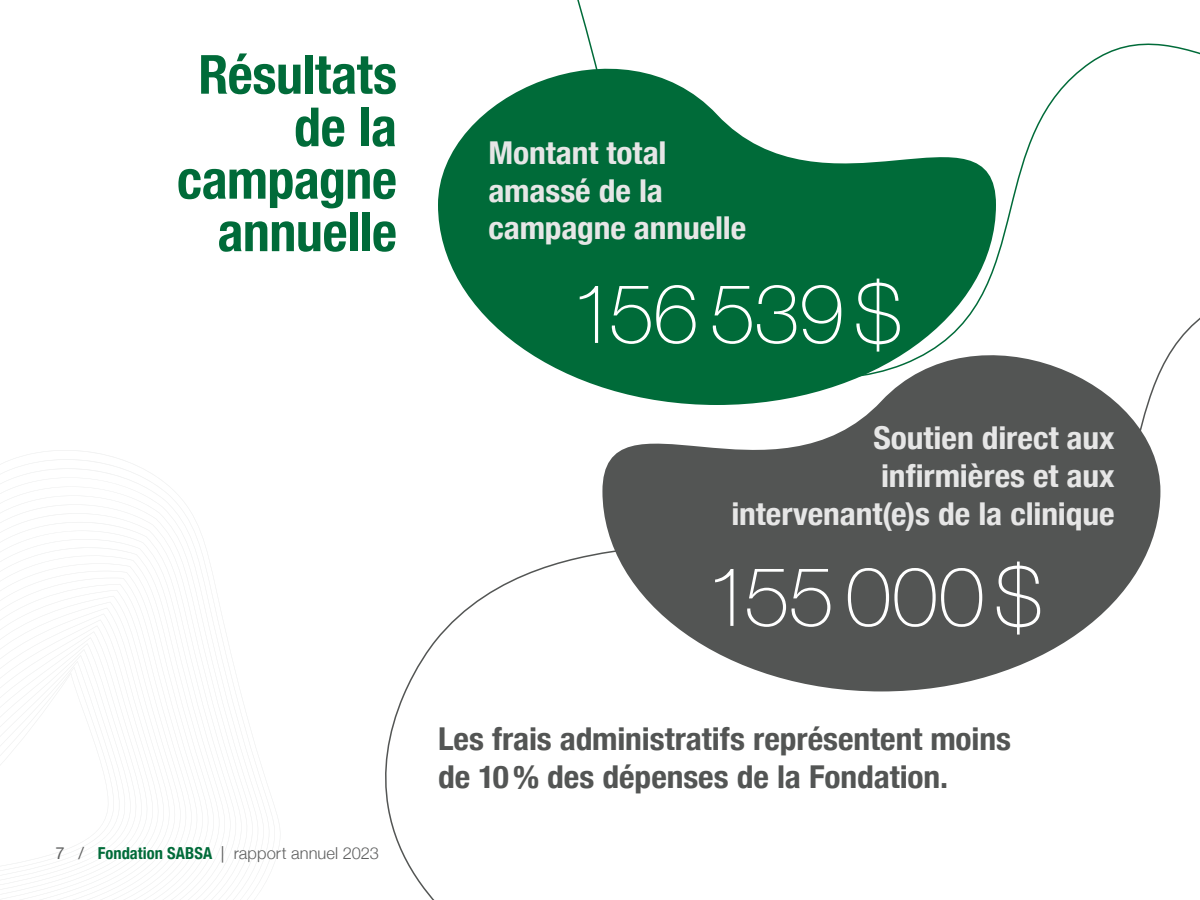
<style>
.page{position:relative;width:1200px;height:900px;background:#fff}
.page>*{position:absolute;margin:0;border:0;box-sizing:border-box;transform-origin:0 0}
.t1{font:100 82.5px "Helvetica Neue";letter-spacing:-.02em;color:#fff}
.t2{font:700 condensed 54px/52.5px "Helvetica Neue";letter-spacing:-.01em;color:#006b39;text-align:right}
.t3{font:700 condensed 31.5px/37.8px "Helvetica Neue";color:#e6e6e6;scale:1.06 1}
.t4{font:700 condensed 31.5px/37.8px "Helvetica Neue";color:#535554;scale:1.06 1}
.t5{font:300 16.5px "Helvetica Neue";letter-spacing:.005em;color:#5f6060}
.s1{font-weight:400}
.s2{font-weight:700;font-stretch:condensed;color:#006b39}
</style>
<div class="page">
<svg style="left:0;top:625px;width:155px;height:275px"></svg>
<svg style="left:438px;top:14px;width:558px;height:374px;fill:#006b39"></svg>
<svg style="left:602px;top:301px;width:558px;height:390px;fill:#535554"></svg>
<h2 class="t2" style="left:177px;top:45px;width:222px">Résultats de la campagne annuelle</h2>
<p class="t5" style="left:56px;top:840px;width:325px"><span class="s1">7 /</span> <span class="s2">Fondation SABSA</span> <span class="s1">|</span> rapport annuel 2023</p>
<p class="t3" style="left:488px;top:132px;width:245px">Montant total amassé de la campagne annuelle</p>
<h1 class="t1" style="left:571px;top:251px;width:332px">156539$</h1>
<p class="t3" style="left:731px;top:417px;width:363px;text-align:right">Soutien direct aux infirmières et aux intervenant(e)s de la clinique</p>
<h1 class="t1" style="left:706px;top:534px;width:337px">155000$</h1>
<p class="t4" style="left:438px;top:718px;width:542px">Les frais administratifs représentent moins de 10% des dépenses de la Fondation.</p>
</div>
